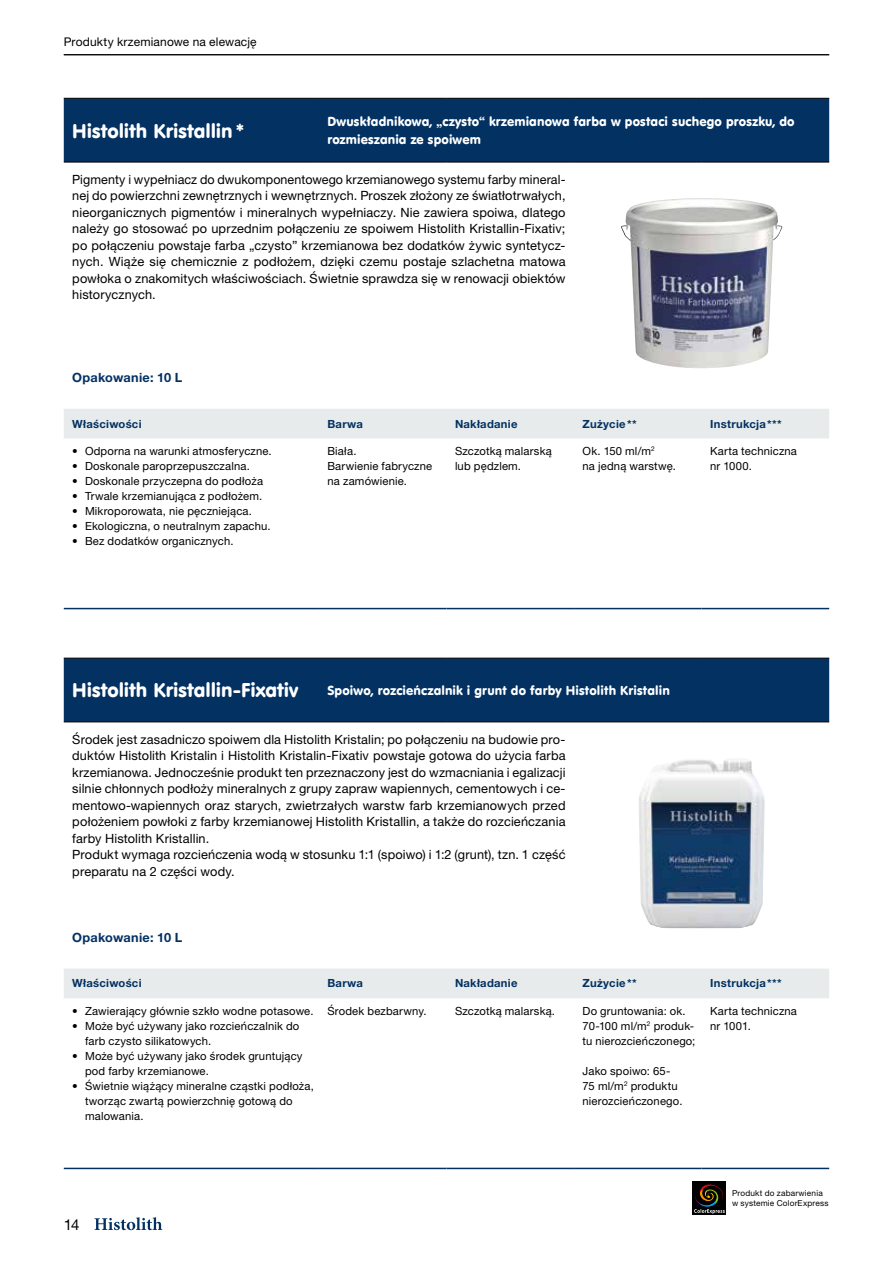
<style>
.page{position:relative;width:893px;height:1263px;background:#fff}
.page>*{position:absolute;margin:0;border:0;box-sizing:border-box;transform-origin:0 0}
.t1{font:19.5px "VAG Rounded EU";color:#fff}
.t2{font:15px "Helvetica Neue LT Pro";color:#000}
.t3{font:12.75px/16.5px "Helvetica Neue LT Pro";letter-spacing:.01em;color:#000;text-align:justify}
.t4{font:12.75px/18px "VAG Rounded EU";letter-spacing:.015em;color:#fff}
.t5{font:700 12.75px "Helvetica Neue LT Pro";letter-spacing:.02em;color:#023162}
.t6{font:12px "Helvetica Neue LT Pro";letter-spacing:.01em;color:#000}
.t7{font:11.25px/15px "Helvetica Neue LT Pro";letter-spacing:.015em;color:#000}
.t8{font:700 11.25px "Helvetica Neue LT Pro";letter-spacing:.025em;color:#023162}
.t9{font:8.25px/10.5px "Helvetica Neue LT Pro";letter-spacing:.02em;color:#000}
</style>
<div class="page">
<svg style="left:94px;top:1217px;width:68px;height:13px"></svg>
<div style="left:64px;top:99px;width:765px;height:63px;background:#023162"></div>
<div style="left:64px;top:409px;width:765px;height:29px;background:#e8ebec"></div>
<hr style="left:64px;top:98px;width:255px;height:1px;background:#000">
<hr style="left:319px;top:98px;width:127px;height:1px;background:#000">
<hr style="left:446px;top:98px;width:128px;height:1px;background:#000">
<hr style="left:574px;top:98px;width:128px;height:1px;background:#000">
<hr style="left:702px;top:98px;width:127px;height:1px;background:#000">
<hr style="left:64px;top:162px;width:255px;height:1px;background:#000">
<hr style="left:319px;top:162px;width:127px;height:1px;background:#000">
<hr style="left:446px;top:162px;width:128px;height:1px;background:#000">
<hr style="left:574px;top:162px;width:128px;height:1px;background:#000">
<hr style="left:702px;top:162px;width:127px;height:1px;background:#000">
<hr style="left:64px;top:608px;width:255px;height:1px;background:#023162">
<hr style="left:319px;top:608px;width:127px;height:1px;background:#023162">
<hr style="left:446px;top:608px;width:128px;height:1px;background:#023162">
<hr style="left:574px;top:608px;width:128px;height:1px;background:#023162">
<hr style="left:702px;top:608px;width:127px;height:1px;background:#023162">
<img style="left:621px;top:198px;width:162px;height:170px">
<div style="left:64px;top:659px;width:765px;height:63px;background:#023162"></div>
<div style="left:64px;top:969px;width:765px;height:29px;background:#e8ebec"></div>
<hr style="left:64px;top:658px;width:255px;height:1px;background:#000">
<hr style="left:319px;top:658px;width:127px;height:1px;background:#000">
<hr style="left:446px;top:658px;width:128px;height:1px;background:#000">
<hr style="left:574px;top:658px;width:128px;height:1px;background:#000">
<hr style="left:702px;top:658px;width:127px;height:1px;background:#000">
<hr style="left:64px;top:722px;width:255px;height:1px;background:#000">
<hr style="left:319px;top:722px;width:127px;height:1px;background:#000">
<hr style="left:446px;top:722px;width:128px;height:1px;background:#000">
<hr style="left:574px;top:722px;width:128px;height:1px;background:#000">
<hr style="left:702px;top:722px;width:127px;height:1px;background:#000">
<hr style="left:64px;top:1168px;width:255px;height:1px;background:#023162">
<hr style="left:319px;top:1168px;width:127px;height:1px;background:#023162">
<hr style="left:446px;top:1168px;width:128px;height:1px;background:#023162">
<hr style="left:574px;top:1168px;width:128px;height:1px;background:#023162">
<hr style="left:702px;top:1168px;width:127px;height:1px;background:#023162">
<img style="left:639px;top:759px;width:126px;height:169px">
<hr style="left:64px;top:54px;width:765px;height:1px;background:#000">
<div style="left:692px;top:1181px;width:34px;height:33px;background:#000"></div>
<svg style="left:694px;top:1184px;width:31px;height:30px"></svg>
<p class="t6" style="left:64px;top:34px;width:194px">Produkty krzemianowe na elewację</p>
<h1 class="t1" style="left:72px;top:119px;width:174px">Histolith Kristallin*</h1>
<p class="t4" style="left:327px;top:113px;width:469px">Dwuskładnikowa, „czysto“ krzemianowa farba w postaci suchego proszku, do rozmieszania ze spoiwem</p>
<p class="t3" style="left:72px;top:171px;width:495px">Pigmenty i wypełniacz do dwukomponentowego krzemianowego systemu farby mineral&shy;nej do powierzchni zewnętrznych i wewnętrznych. Proszek złożony ze światłotrwałych, nieorganicznych pigmentów i mineralnych wypełniaczy. Nie zawiera spoiwa, dlatego należy go stosować po uprzednim połączeniu ze spoiwem Histolith Kristallin-Fixativ; po połączeniu powstaje farba „czysto” krzemianowa bez dodatków żywic syntetycz&shy;nych. Wiąże się chemicznie z podłożem, dzięki czemu postaje szlachetna matowa powłoka o znakomitych właściwościach. Świetnie sprawdza się w renowacji obiektów historycznych.</p>
<p class="t5" style="left:72px;top:369px;width:111px">Opakowanie: 10 L</p>
<p class="t8" style="left:72px;top:417px;width:71px">Właściwości</p>
<p class="t8" style="left:327px;top:417px;width:37px">Barwa</p>
<p class="t8" style="left:455px;top:417px;width:64px">Nakładanie</p>
<p class="t8" style="left:583px;top:417px;width:55px">Zużycie**</p>
<p class="t8" style="left:710px;top:417px;width:73px">Instrukcja***</p>
<p class="t7" style="left:72px;top:443px;width:201px">• Odporna na warunki atmosferyczne.</p>
<p class="t7" style="left:72px;top:458px;width:179px">• Doskonale paroprzepuszczalna.</p>
<p class="t7" style="left:72px;top:473px;width:192px">• Doskonale przyczepna do podłoża</p>
<p class="t7" style="left:72px;top:488px;width:191px">• Trwale krzemianująca z podłożem.</p>
<p class="t7" style="left:72px;top:503px;width:181px">• Mikroporowata, nie pęczniejąca.</p>
<p class="t7" style="left:72px;top:518px;width:200px">• Ekologiczna, o neutralnym zapachu.</p>
<p class="t7" style="left:72px;top:533px;width:163px">• Bez dodatków organicznych.</p>
<p class="t7" style="left:327px;top:443px;width:106px">Biała.<br>Barwienie fabryczne na zamówienie.</p>
<p class="t7" style="left:455px;top:443px;width:98px">Szczotką malarską lub pędzlem.</p>
<p class="t7" style="left:583px;top:443px;width:95px">Ok. 150 ml/m<sup>2<br></sup>na jedną warstwę.</p>
<p class="t7" style="left:710px;top:443px;width:88px">Karta techniczna nr 1000.</p>
<h1 class="t1" style="left:72px;top:679px;width:227px">Histolith Kristallin-Fixativ</h1>
<p class="t4" style="left:327px;top:682px;width:344px">Spoiwo, rozcieńczalnik i grunt do farby Histolith Kristalin</p>
<p class="t3" style="left:72px;top:731px;width:495px;text-align:left">Środek jest zasadniczo spoiwem dla Histolith Kristalin; po połączeniu na budowie pro&shy;duktów Histolith Kristalin i Histolith Kristalin-Fixativ powstaje gotowa do użycia farba krzemianowa. Jednocześnie produkt ten przeznaczony jest do wzmacniania i egalizacji silnie chłonnych podłoży mineralnych z grupy zapraw wapiennych, cementowych i ce&shy;mentowo-wapiennych oraz starych, zwietrzałych warstw farb krzemianowych przed położeniem powłoki z farby krzemianowej Histolith Kristallin, a także do rozcieńczania farby Histolith Kristallin.<br>Produkt wymaga rozcieńczenia wodą w stosunku 1:1 (spoiwo) i 1:2 (grunt), tzn. 1 część preparatu na 2 części wody.</p>
<p class="t5" style="left:72px;top:929px;width:111px">Opakowanie: 10 L</p>
<p class="t8" style="left:72px;top:976px;width:71px">Właściwości</p>
<p class="t8" style="left:327px;top:976px;width:37px">Barwa</p>
<p class="t8" style="left:455px;top:976px;width:64px">Nakładanie</p>
<p class="t8" style="left:583px;top:976px;width:55px">Zużycie**</p>
<p class="t8" style="left:710px;top:976px;width:73px">Instrukcja***</p>
<p class="t7" style="left:72px;top:1003px;width:243px">• Zawierający głównie szkło wodne potasowe.</p>
<p class="t7" style="left:85px;top:1018px;width:216px;text-indent:-13px">• Może być używany jako rozcieńczalnik do farb czysto silikatowych.</p>
<p class="t7" style="left:85px;top:1048px;width:219px;text-indent:-13px">• Może być używany jako środek gruntujący pod farby krzemianowe.</p>
<p class="t7" style="left:85px;top:1078px;width:230px;text-indent:-13px">• Świetnie wiążący mineralne cząstki podłoża, tworząc zwartą powierzchnię gotową do malowania.</p>
<p class="t7" style="left:327px;top:1003px;width:101px">Środek bezbarwny.</p>
<p class="t7" style="left:455px;top:1003px;width:102px">Szczotką malarską.</p>
<p class="t7" style="left:583px;top:1003px;width:114px">Do gruntowania: ok.<br>70-100 ml/m<sup>2</sup> produk&shy;tu nierozcieńczonego;</p>
<p class="t7" style="left:583px;top:1063px;width:101px">Jako spoiwo: 65-<br>75 ml/m<sup>2</sup> produktu nierozcieńczonego.</p>
<p class="t7" style="left:710px;top:1003px;width:88px">Karta techniczna nr 1001.</p>
<p class="t2" style="left:64px;top:1216px;width:17px">14</p>
<p class="t9" style="left:732px;top:1187px;width:98px">Produkt do zabarwienia w systemie ColorExpress</p>
</div>
